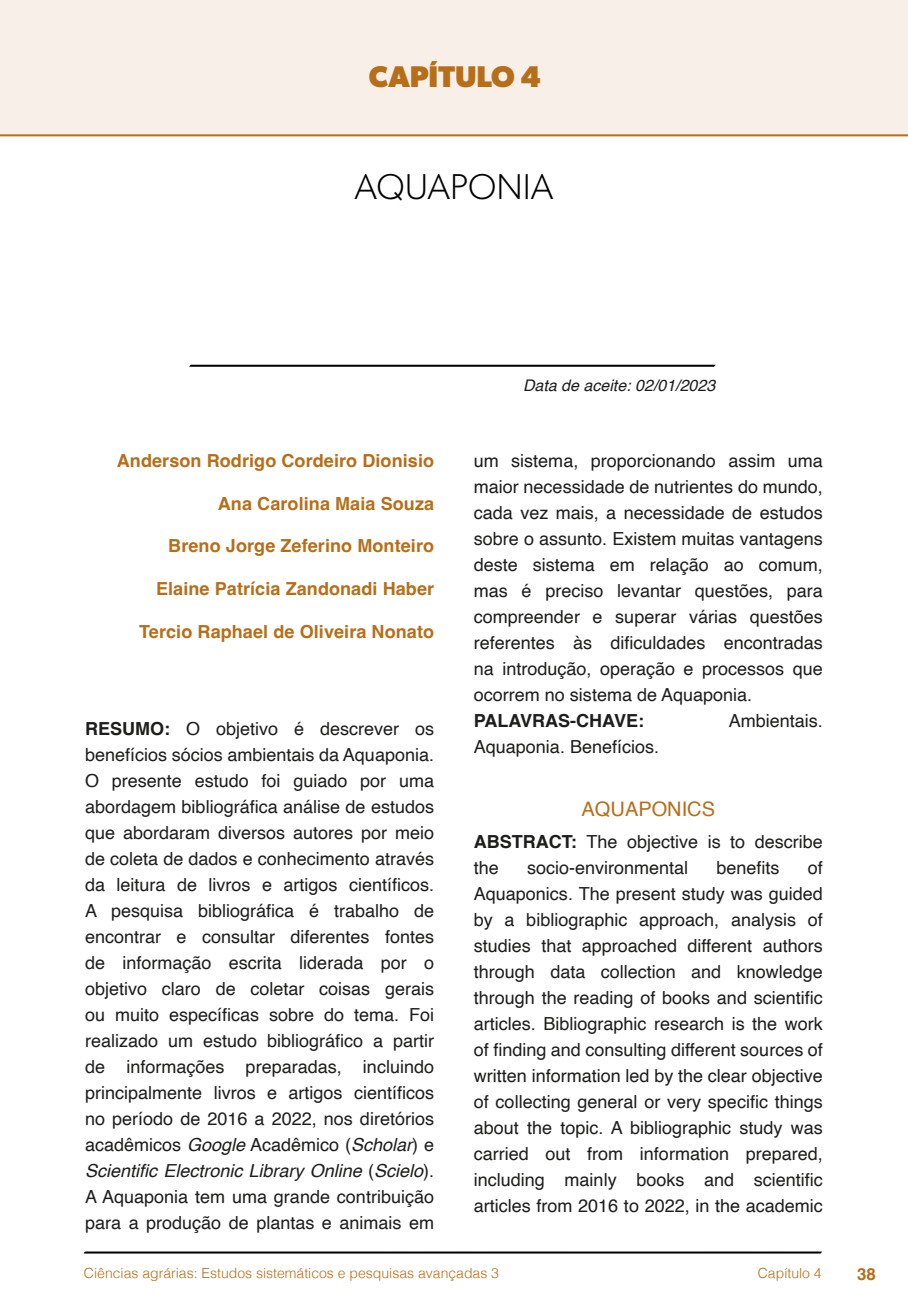
<style>
.page{position:relative;width:908px;height:1304px;background:#fff}
.page>*{position:absolute;margin:0;border:0;box-sizing:border-box;transform-origin:0 0}
.t1{font:300 36px "Gibson";color:#000}
.t2{font:700 30px "Gibson";color:#b66e19}
.t3{font:20px "Helvetica";color:#b66e19}
.t4{font:18px/26px "Helvetica";color:#1d1d1b;text-align:justify}
.t5{font:700 18px "Helvetica";letter-spacing:.005em;color:#b66e19}
.t6{font:700 18px "Helvetica";color:#1d1d1b}
.t7{font:700 16.8px "Helvetica";color:#b66e19}
.t8{font:italic 16px "Helvetica";color:#1d1d1b}
.t9{font:300 14px "Helvetica";color:#b66e19}
.s1{font-weight:700}
.s2{font-style:italic}
</style>
<div class="page">
<svg style="left:84px;top:1251px;width:737px;height:3px;background:#515151"></svg>
<svg style="left:189px;top:364px;width:526px;height:3px;background:#4f4f4f"></svg>
<div style="left:0;top:0;width:907px;height:136px;background:#f8f0e8"></div>
<div style="left:44px;top:72px;width:68px;height:61px;background:#f8f0e8"></div>
<h2 class="t2" style="left:369px;top:58px;width:173px">CAPÍTULO 4</h2>
<h1 class="t1" style="left:354px;top:165px;width:200px">AQUAPONIA</h1>
<p class="t5" style="left:117px;top:450px;width:318px">Anderson Rodrigo Cordeiro Dionisio</p>
<p class="t5" style="left:218px;top:492px;width:218px">Ana Carolina Maia Souza</p>
<p class="t5" style="left:168px;top:535px;width:267px">Breno Jorge Zeferino Monteiro</p>
<p class="t5" style="left:156px;top:578px;width:279px">Elaine Patrícia Zandonadi Haber</p>
<p class="t5" style="left:139px;top:620px;width:296px">Tercio Raphael de Oliveira Nonato</p>
<p class="t4" style="left:85px;top:716px;width:350px"><span class="s1">RESUMO:</span> O objetivo é descrever os benefícios sócios ambientais da Aquaponia.<br>O presente estudo foi guiado por uma abordagem bibliográfica análise de estudos que abordaram diversos autores por meio de coleta de dados e conhecimento através da leitura de livros e artigos científicos.<br>A pesquisa bibliográfica é trabalho de encontrar e consultar diferentes fontes de informação escrita liderada por o objetivo claro de coletar coisas gerais ou muito específicas sobre do tema. Foi realizado um estudo bibliográfico a partir de informações preparadas, incluindo principalmente livros e artigos científicos no período de 2016 a 2022, nos diretórios acadêmicos <span class="s2">Google</span> Acadêmico (<span class="s2">Scholar</span>) e <span class="s2">Scientific Electronic Library Online</span> (<span class="s2">Scielo</span>).<br>A Aquaponia tem uma grande contribuição para a produção de plantas e animais em</p>
<p class="t8" style="left:523px;top:373px;width:194px">Data de aceite: 02/01/2023</p>
<p class="t4" style="left:473px;top:448px;width:350px">um sistema, proporcionando assim uma maior necessidade de nutrientes do mundo, cada vez mais, a necessidade de estudos sobre o assunto. Existem muitas vantagens deste sistema em relação ao comum, mas é preciso levantar questões, para compreender e superar várias questões referentes às dificuldades encontradas na introdução, operação e processos que ocorrem no sistema de Aquaponia.</p>
<p class="t6" style="left:473px;top:710px;width:172px">PALAVRAS-CHAVE:</p>
<p class="t4" style="left:728px;top:708px;width:96px">Ambientais.</p>
<p class="t4" style="left:473px;top:734px;width:187px">Aquaponia. Benefícios.</p>
<p class="t3" style="left:581px;top:794px;width:135px">AQUAPONICS</p>
<p class="t4" style="left:473px;top:829px;width:350px"><span class="s1">ABSTRACT:</span> The objective is to describe the</p>
<p class="t4" style="left:473px;top:855px;width:350px;text-indent:334px">of Aquaponics. The present study was guided by a bibliographic approach, analysis of studies that approached different authors through data collection and knowledge through the reading of books and scientific articles. Bibliographic research is the work of finding and consulting different sources of written information led by the clear objective of collecting general or very specific things about the topic. A bibliographic study was carried out from information prepared, including mainly books and scientific articles from 2016 to 2022, in the academic</p>
<p class="t4" style="left:527px;top:855px;width:163px">socio-environmental</p>
<p class="t4" style="left:716px;top:855px;width:65px">benefits</p>
<p class="t9" style="left:84px;top:1261px;width:416px">Ciências agrárias: Estudos sistemáticos e pesquisas avançadas 3</p>
<p class="t9" style="left:757px;top:1261px;width:65px">Capítulo 4</p>
<p class="t7" style="left:856px;top:1264px;width:20px">38</p>
</div>
